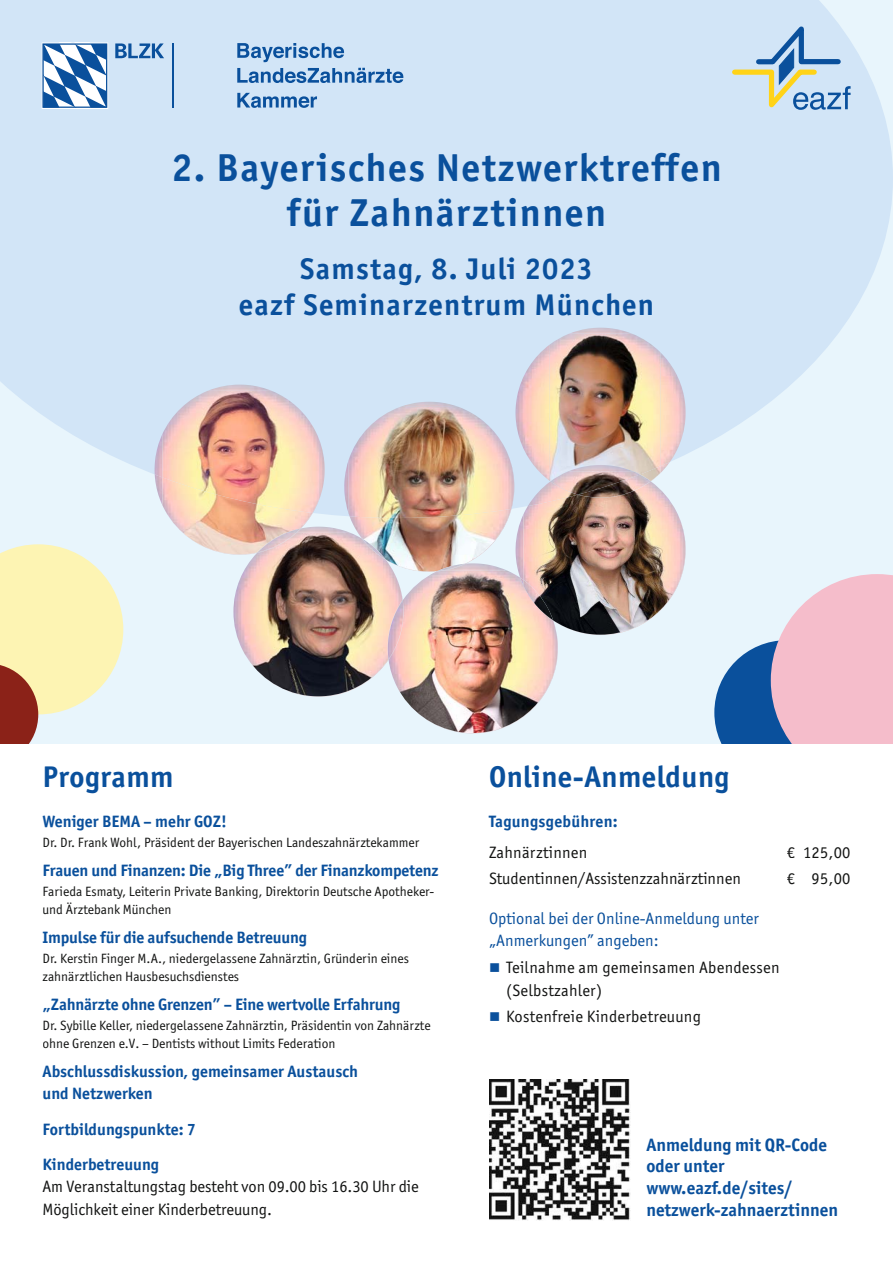
<style>
.page{position:relative;width:893px;height:1263px;background:#fff}
.page>*{position:absolute;margin:0;border:0;box-sizing:border-box;transform-origin:0 0}
.t1{font:700 39px/45px "Officina Sans ITC Pro";letter-spacing:.04em;color:#0a509c;text-align:center}
.t2{font:700 30px/36px "Officina Sans ITC Pro";letter-spacing:.04em;color:#0a509c;text-align:center}
.t3{font:700 30px "Officina Sans ITC Pro";letter-spacing:.015em;color:#0a509c}
.t4{font:700 18px/21.6px "Officina Sans ITC Pro";color:#0a509c}
.t5{font:700 16.5px/22.5px "Officina Sans ITC Pro";color:#0a509c}
.t6{font:16.5px/22.5px "Officina Sans ITC Pro";color:#131413}
.t7{font:16.5px/22.5px "Officina Sans ITC Pro";color:#0a509c}
.t8{font:13.5px/18px "Officina Sans ITC Pro";color:#131413}
</style>
<div class="page">
<div style="left:0;top:0;width:893px;height:744px;background:#e8f5fc"></div>
<svg style="left:0;top:0;width:893px;height:518px;background:#d4e6f6"></svg>
<img style="left:208px;top:385px;width:117px;height:128px">
<img style="left:155px;top:477px;width:7px;height:28px">
<img style="left:155px;top:434px;width:7px;height:43px">
<img style="left:162px;top:513px;width:82px;height:41px">
<img style="left:162px;top:391px;width:157px;height:122px">
<div style="left:714px;top:640px;width:145px;height:145px;background:#0a509c;border-radius:50%"></div>
<svg style="left:771px;top:574px;width:122px;height:170px;background:#edc0cf"></svg>
<svg style="left:732px;top:15px;width:119px;height:102px;background:#bdd2e0"></svg>
<svg style="left:0;top:544px;width:123px;height:200px"></svg>
<hr style="left:172px;top:43px;width:1px;height:65px;background:#0a509c">
<svg style="left:115px;top:43px;width:49px;height:15px"></svg>
<div style="left:42px;top:43px;width:66px;height:66px;border:1px solid #fff"></div>
<svg style="left:42px;top:43px;width:65px;height:65px;background:#7ba0c9"></svg>
<svg style="left:237px;top:43px;width:107px;height:19px;background:#8aafd6"></svg>
<svg style="left:237px;top:68px;width:166px;height:15px;background:#7aa3cf"></svg>
<svg style="left:237px;top:93px;width:80px;height:15px"></svg>
<img style="left:400px;top:402px;width:58px;height:5px">
<img style="left:483px;top:518px;width:26px;height:35px">
<img style="left:345px;top:448px;width:4px;height:61px">
<img style="left:350px;top:518px;width:133px;height:53px">
<img style="left:349px;top:407px;width:165px;height:111px">
<img style="left:296px;top:527px;width:55px;height:6px">
<img style="left:286px;top:529px;width:14px;height:4px">
<img style="left:233px;top:533px;width:170px;height:163px">
<img style="left:257px;top:533px;width:39px;height:20px">
<img style="left:258px;top:533px;width:38px;height:19px">
<img style="left:362px;top:538px;width:24px;height:22px">
<img style="left:362px;top:539px;width:24px;height:20px">
<img style="left:443px;top:563px;width:65px;height:8px">
<img style="left:464px;top:564px;width:2px;height:7px">
<img style="left:438px;top:564px;width:26px;height:7px">
<img style="left:388px;top:600px;width:1px;height:59px">
<img style="left:389px;top:571px;width:169px;height:162px">
<img style="left:389px;top:600px;width:15px;height:60px">
<img style="left:516px;top:328px;width:116px;height:72px">
<img style="left:660px;top:466px;width:10px;height:15px">
<img style="left:660px;top:403px;width:26px;height:63px">
<img style="left:550px;top:334px;width:110px;height:147px">
<img style="left:569px;top:465px;width:64px;height:6px">
<img style="left:553px;top:521px;width:133px;height:114px">
<svg style="left:516px;top:547px;width:1px;height:18px"></svg>
<img style="left:651px;top:481px;width:25px;height:31px">
<svg style="left:640px;top:471px;width:12px;height:11px"></svg>
<img style="left:527px;top:481px;width:1px;height:14px">
<svg style="left:520px;top:577px;width:3px;height:11px"></svg>
<img style="left:523px;top:495px;width:78px;height:139px">
<img style="left:528px;top:481px;width:50px;height:25px">
<svg style="left:549px;top:610px;width:5px;height:11px"></svg>
<img style="left:523px;top:580px;width:30px;height:40px">
<img style="left:578px;top:497px;width:73px;height:1px">
<img style="left:578px;top:475px;width:73px;height:22px">
<img style="left:550px;top:471px;width:90px;height:24px">
<div style="left:0;top:744px;width:893px;height:519px;background:#fff"></div>
<img style="left:489px;top:1079px;width:141px;height:141px">
<h1 class="t1" style="left:171px;top:149px;width:552px">2. Bayerisches Netzwerktreffen für Zahnärztinnen</h1>
<h2 class="t2" style="left:239px;top:254px;width:417px">Samstag, 8. Juli 2023<br>eazf Seminarzentrum München</h2>
<h2 class="t3" style="left:43px;top:765px;width:132px">Programm</h2>
<p class="t5" style="left:43px;top:811px;width:186px">Weniger BEMA – mehr GOZ!</p>
<p class="t8" style="left:43px;top:833px;width:378px">Dr. Dr. Frank Wohl, Präsident der Bayerischen Landeszahnärztekammer</p>
<p class="t5" style="left:43px;top:860px;width:398px">Frauen und Finanzen: Die „Big Three” der Finanzkompetenz</p>
<p class="t8" style="left:43px;top:883px;width:393px">Farieda Esmaty, Leiterin Private Banking, Direktorin Deutsche Apotheker&shy;und Ärztebank München</p>
<p class="t5" style="left:43px;top:927px;width:266px">Impulse für die aufsuchende Betreuung</p>
<p class="t8" style="left:43px;top:950px;width:368px">Dr. Kerstin Finger M.A., niedergelassene Zahnärztin, Gründerin eines zahnärztlichen Hausbesuchsdienstes</p>
<p class="t5" style="left:43px;top:994px;width:360px">„Zahnärzte ohne Grenzen” – Eine wertvolle Erfahrung</p>
<p class="t8" style="left:43px;top:1017px;width:390px">Dr. Sybille Keller, niedergelassene Zahnärztin, Präsidentin von Zahnärzte ohne Grenzen e.V. – Dentists without Limits Federation</p>
<p class="t5" style="left:43px;top:1061px;width:317px">Abschlussdiskussion, gemeinsamer Austausch und Netzwerken</p>
<p class="t5" style="left:43px;top:1113px;width:155px;line-height:35.2px">Fortbildungspunkte: 7<br>Kinderbetreuung</p>
<p class="t6" style="left:43px;top:1176px;width:378px">Am Veranstaltungstag besteht von 09.00 bis 16.30 Uhr die<br>Möglichkeit einer Kinderbetreuung.</p>
<h2 class="t3" style="left:489px;top:765px;width:242px">Online-Anmeldung</h2>
<p class="t5" style="left:489px;top:811px;width:130px">Tagungsgebühren:</p>
<p class="t6" style="left:489px;top:841px;width:100px">Zahnärztinnen</p>
<p class="t6" style="left:787px;top:841px;width:65px">€ 125,00</p>
<p class="t6" style="left:489px;top:868px;width:253px">Studentinnen/Assistenzzahnärztinnen</p>
<p class="t6" style="left:787px;top:868px;width:65px">€ 95,00</p>
<p class="t7" style="left:489px;top:907px;width:272px">Optional bei der Online-Anmeldung unter „Anmerkungen” angeben:</p>
<p class="t6" style="left:506px;top:957px;width:275px">Teilnahme am gemeinsamen Abendessen (Selbstzahler)</p>
<p class="t6" style="left:506px;top:1006px;width:196px">Kostenfreie Kinderbetreuung</p>
<h3 class="t4" style="left:646px;top:1135px;width:193px">Anmeldung mit QR-Code oder unter www.eazf.de/sites/ netzwerk-zahnaerztinnen</h3>
</div>
